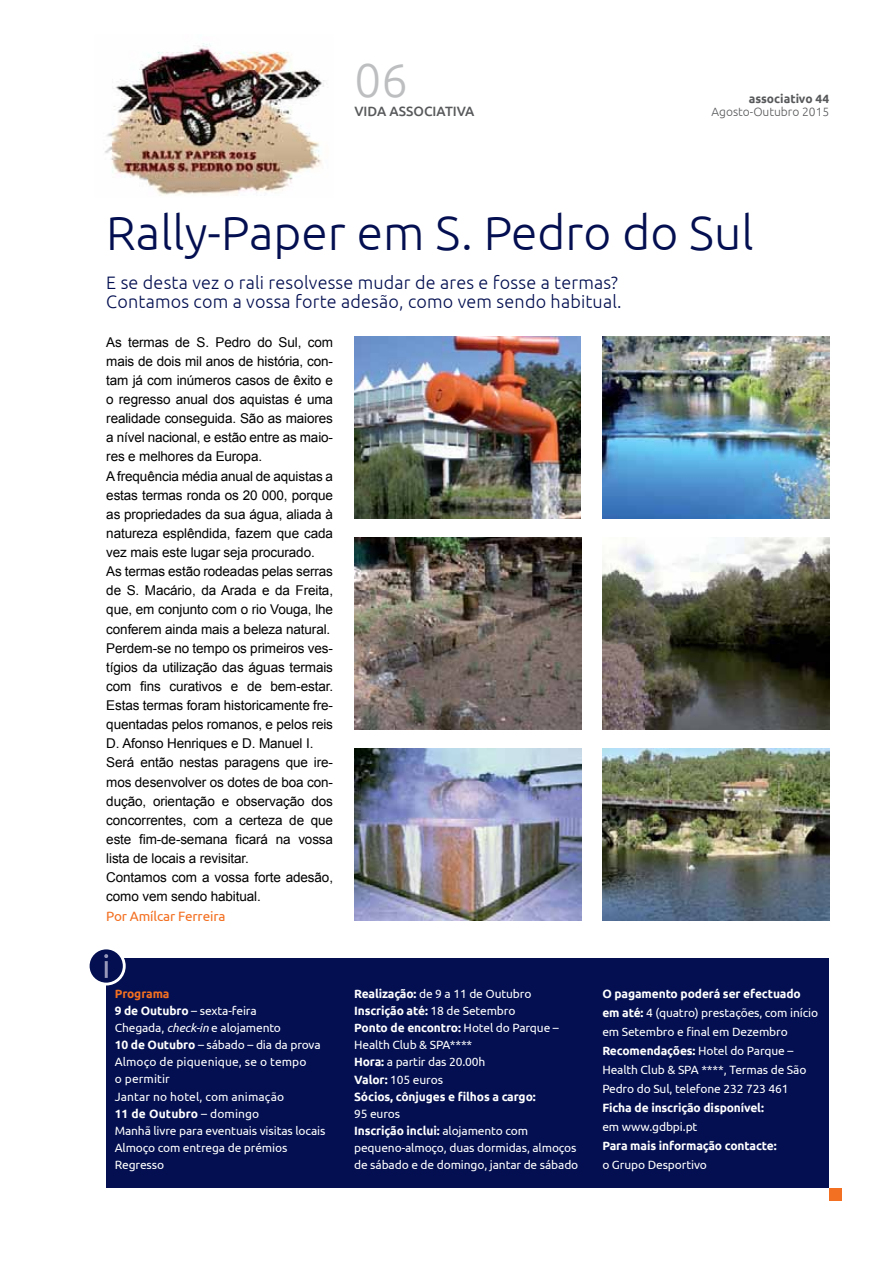
<style>
.page{position:relative;width:893px;height:1263px;background:#fff}
.page>*{position:absolute;margin:0;border:0;box-sizing:border-box;transform-origin:0 0}
.títulos{font:300 48px "Ubuntu";color:#030f50}
.t1{font:300 47.7px "Ubuntu";color:#bcbec0}
.entrada{font:300 18px "Ubuntu";letter-spacing:.01em;color:#030f50}
.texto{font:13.5px/19.2px "Arial";letter-spacing:-.01em;color:#000;text-align:justify}
.assinatura{font:13.5px "Ubuntu";letter-spacing:-.01em;color:#f36f21}
.t2{font:500 13.5px "Ubuntu";color:#58595b}
.texto-2{font:12px/19px "Ubuntu";letter-spacing:-.01em;color:#fff}
.texto-3{font:700 12px "Ubuntu";letter-spacing:-.01em;color:#fff}
.texto-4{font:12px "Ubuntu";letter-spacing:.01em;color:#fff}
.texto-5{font:700 12px "Ubuntu";letter-spacing:.01em;color:#fff}
.t3{font:300 12px "Ubuntu";color:#58595b}
.t4{font:700 12px "Ubuntu";color:#58595b}
.texto-6{font:700 12px "Ubuntu";letter-spacing:-.01em;color:#f36f21}
.s1{font-weight:700}
.s2{font-style:italic}
.s3{font-weight:400}
</style>
<div class="page">
<img style="left:105px;top:43px;width:220px;height:153px">
<img style="left:602px;top:336px;width:227px;height:183px">
<img style="left:354px;top:337px;width:227px;height:182px">
<img style="left:354px;top:538px;width:227px;height:191px">
<img style="left:602px;top:538px;width:227px;height:191px">
<img style="left:354px;top:748px;width:227px;height:172px">
<img style="left:602px;top:748px;width:227px;height:172px">
<div style="left:106px;top:958px;width:723px;height:230px;background:#030f50"></div>
<div style="left:88px;top:948px;width:36px;height:36px;background:#030f50;border-radius:50%"></div>
<div style="left:87px;top:946px;width:39px;height:39px;border:3px solid #fff;border-radius:50%"></div>
<svg style="left:104px;top:954px;width:4px;height:24px"></svg>
<div style="left:829px;top:1188px;width:13px;height:13px;background:#f36f21"></div>
<p class="t1" style="left:354px;top:51px;width:55px">06</p>
<p class="t2" style="left:354px;top:103px;width:122px">VIDA ASSOCIATIVA</p>
<p class="t4" style="left:749px;top:91px;width:82px">associativo 44</p>
<p class="t3" style="left:712px;top:105px;width:119px">Agosto-Outubro 2015</p>
<p class="títulos" style="left:106px;top:204px;width:649px">Rally-Paper em S. Pedro do Sul</p>
<p class="entrada" style="left:106px;top:272px;width:513px">E se desta vez o rali resolvesse mudar de ares e fosse a termas?</p>
<p class="entrada" style="left:106px;top:291px;width:517px">Contamos com a vossa forte adesão, como vem sendo habitual.</p>
<p class="texto" style="left:106px;top:332px;width:228px">As termas de S. Pedro do Sul, com mais de dois mil anos de história, con&shy;tam já com inúmeros casos de êxito e o regresso anual dos aquistas é uma realidade conseguida. São as maiores a nível nacional, e estão entre as maio&shy;res e melhores da Europa.</p>
<p class="texto" style="left:106px;top:466px;width:228px">A frequência média anual de aquistas a estas termas ronda os 20 000, porque as propriedades da sua água, aliada à natureza esplêndida, fazem que cada vez mais este lugar seja procurado.</p>
<p class="texto" style="left:106px;top:562px;width:228px">As termas estão rodeadas pelas serras de S. Macário, da Arada e da Freita, que, em conjunto com o rio Vouga, lhe conferem ainda mais a beleza natural.</p>
<p class="texto" style="left:106px;top:638px;width:228px">Perdem-se no tempo os primeiros ves&shy;tígios da utilização das águas termais com fins curativos e de bem-estar.<br>Estas termas foram historicamente fre&shy;quentadas pelos romanos, e pelos reis D. Afonso Henriques e D. Manuel I.</p>
<p class="texto" style="left:106px;top:753px;width:228px">Será então nestas paragens que ire&shy;mos desenvolver os dotes de boa con&shy;dução, orientação e observação dos concorrentes, com a certeza de que este fim-de-semana ficará na vossa lista de locais a revisitar.</p>
<p class="texto" style="left:106px;top:868px;width:228px">Contamos com a vossa forte adesão, como vem sendo habitual.</p>
<p class="assinatura" style="left:106px;top:907px;width:121px">Por Amílcar Ferreira</p>
<p class="texto-6" style="left:115px;top:986px;width:56px">Programa</p>
<p class="texto-2" style="left:115px;top:1001px;width:143px"><span class="s1">9 de Outubro</span> – sexta-feira</p>
<p class="texto-2" style="left:115px;top:1018px;width:168px">Chegada, <span class="s2">check-in</span> e alojamento</p>
<p class="texto-2" style="left:115px;top:1035px;width:208px"><span class="s1">10 de Outubro</span> – sábado – dia da prova</p>
<p class="texto-4" style="left:115px;top:1055px;width:193px">Almoço de piquenique, se o tempo</p>
<p class="texto-4" style="left:115px;top:1072px;width:57px">o permitir</p>
<p class="texto-4" style="left:115px;top:1089px;width:171px">Jantar no hotel, com animação</p>
<p class="texto-5" style="left:115px;top:1106px;width:146px">11 de Outubro <span class="s3">– domingo</span></p>
<p class="texto-2" style="left:115px;top:1121px;width:212px">Manhã livre para eventuais visitas locais</p>
<p class="texto-2" style="left:115px;top:1138px;width:174px">Almoço com entrega de prémios</p>
<p class="texto-2" style="left:115px;top:1155px;width:51px">Regresso</p>
<p class="texto-2" style="left:354px;top:984px;width:179px"><span class="s1">Realização:</span> de 9 a 11 de Outubro</p>
<p class="texto-3" style="left:354px;top:1003px;width:163px">Inscrição até: <span class="s3">18 de Setembro</span></p>
<p class="texto-2" style="left:354px;top:1019px;width:206px;line-height:17.1px"><span class="s1">Ponto de encontro:</span> Hotel do Parque –<br>Health Club &amp; SPA****</p>
<p class="texto-2" style="left:354px;top:1052px;width:133px"><span class="s1">Hora:</span> a partir das 20.00h</p>
<p class="texto-2" style="left:354px;top:1069px;width:90px"><span class="s1">Valor:</span> 105 euros</p>
<p class="texto-3" style="left:354px;top:1089px;width:183px">Sócios, cônjuges e filhos a cargo:</p>
<p class="texto-2" style="left:354px;top:1103px;width:48px">95 euros</p>
<p class="texto-2" style="left:354px;top:1122px;width:226px;line-height:17.1px"><span class="s1">Inscrição inclui:</span> alojamento com pequeno-almoço, duas dormidas, almoços de sábado e de domingo, jantar de sábado</p>
<p class="texto-3" style="left:602px;top:986px;width:200px">O pagamento poderá ser efectuado</p>
<p class="texto-2" style="left:602px;top:1003px;width:217px"><span class="s1">em até:</span> 4 (quatro) prestações, com início em Setembro e final em Dezembro</p>
<p class="texto-2" style="left:602px;top:1041px;width:206px"><span class="s1">Recomendações:</span> Hotel do Parque –<br>Health Club &amp; SPA ****, Termas de São<br>Pedro do Sul, telefone 232 723 461</p>
<p class="texto-3" style="left:602px;top:1100px;width:163px">Ficha de inscrição disponível:</p>
<p class="texto-2" style="left:602px;top:1117px;width:97px">em www.gdbpi.pt</p>
<p class="texto-3" style="left:602px;top:1138px;width:176px">Para mais informação contacte:</p>
<p class="texto-2" style="left:602px;top:1155px;width:106px">o Grupo Desportivo</p>
</div>
